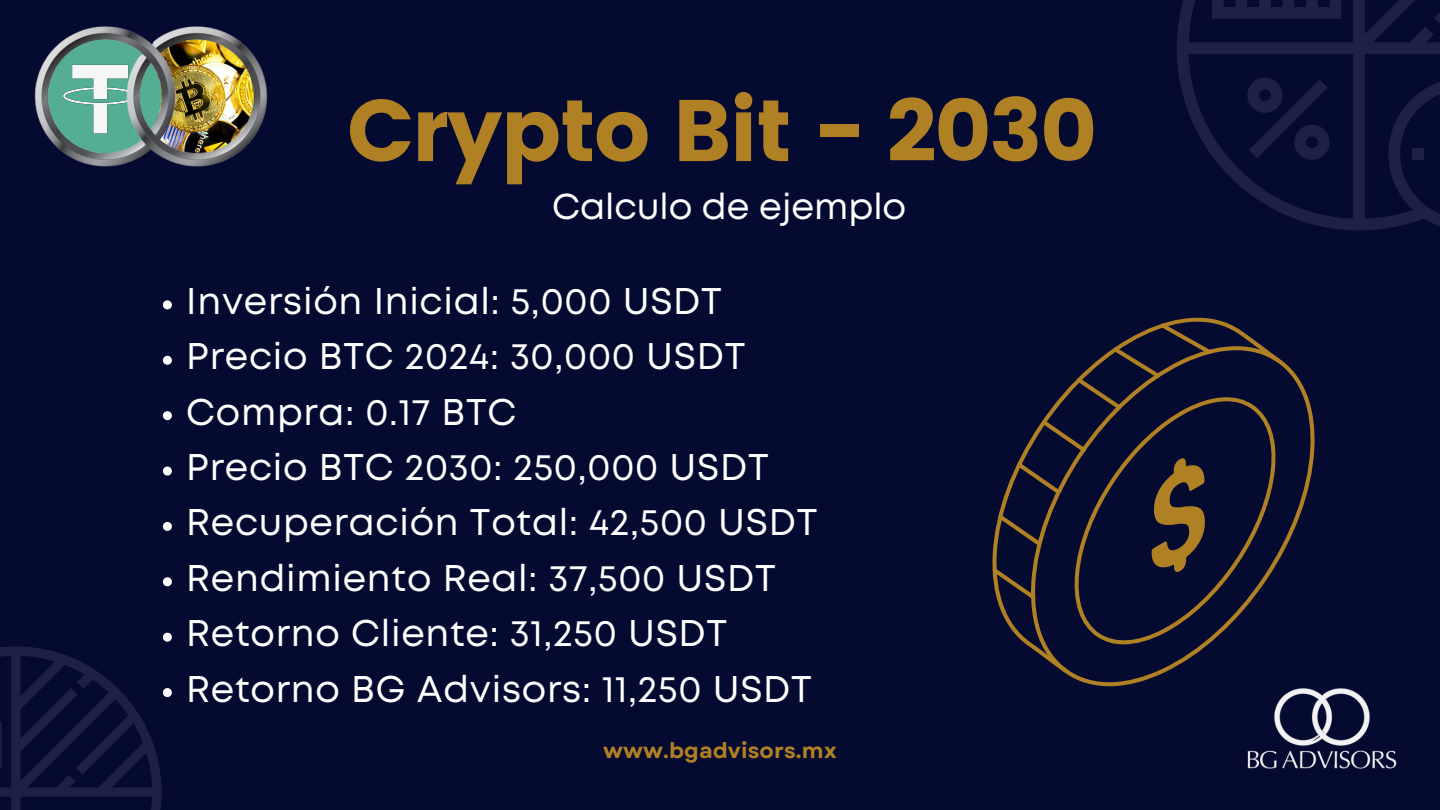
<style>
.page{position:relative;width:1440px;height:810px;background:#050a30}
.page>*{position:absolute;margin:0;border:0;box-sizing:border-box;transform-origin:0 0}
.t1{font:87.3px "Poppins";letter-spacing:-.025em;color:#b08024}
.t2{font:37.1px "Mont";letter-spacing:.02em;color:#fff}
.t3{font:36px "Mont";color:#fff}
.t4{font:700 21.5px "Garet";letter-spacing:.005em;color:#b08024}
</style>
<div class="page">
<img style="left:1247px;top:688px;width:150px;height:81px">
<svg style="left:1177px;top:0;width:263px;height:230px"></svg>
<svg style="left:1247px;top:78px;width:83px;height:82px"></svg>
<div style="left:1412px;top:148px;width:12px;height:12px;background:#1d2244"></div>
<svg style="left:1064px;top:359px;width:251px;height:327px"></svg>
<svg style="left:992px;top:317px;width:288px;height:355px"></svg>
<svg style="left:1077px;top:324px;width:134px;height:85px"></svg>
<svg style="left:1042px;top:420px;width:44px;height:32px"></svg>
<svg style="left:1017px;top:463px;width:42px;height:30px"></svg>
<svg style="left:998px;top:515px;width:43px;height:31px"></svg>
<svg style="left:993px;top:568px;width:42px;height:31px"></svg>
<svg style="left:1151px;top:457px;width:54px;height:116px"></svg>
<svg style="left:163px;top:300px;width:9px;height:9px"></svg>
<svg style="left:163px;top:356px;width:9px;height:9px"></svg>
<svg style="left:163px;top:411px;width:9px;height:9px"></svg>
<svg style="left:163px;top:467px;width:9px;height:9px"></svg>
<svg style="left:163px;top:522px;width:9px;height:9px"></svg>
<svg style="left:163px;top:577px;width:9px;height:9px"></svg>
<svg style="left:0;top:633px;width:172px;height:177px"></svg>
<img style="left:34px;top:26px;width:234px;height:141px">
<p class="t1" style="left:347px;top:80px;width:752px">Crypto Bit - 2030</p>
<h1 class="t3" style="left:552px;top:193px;width:356px">Calculo de ejemplo</h1>
<h2 class="t2" style="left:186px;top:287px;width:537px">Inversión Inicial: 5,000 USDT</h2>
<p class="t2" style="left:186px;top:342px;width:561px">Precio BTC 2024: 30,000 USDT</p>
<p class="t2" style="left:186px;top:398px;width:332px">Compra: 0.17 BTC</p>
<p class="t2" style="left:186px;top:453px;width:584px">Precio BTC 2030: 250,000 USDT</p>
<p class="t2" style="left:186px;top:509px;width:633px">Recuperación Total: 42,500 USDT</p>
<p class="t2" style="left:186px;top:564px;width:591px">Rendimiento Real: 37,500 USDT</p>
<p class="t2" style="left:186px;top:619px;width:542px">Retorno Cliente: 31,250 USDT</p>
<p class="t2" style="left:186px;top:675px;width:627px">Retorno BG Advisors: 11,250 USDT</p>
<p class="t4" style="left:603px;top:735px;width:235px">www.bgadvisors.mx</p>
</div>
